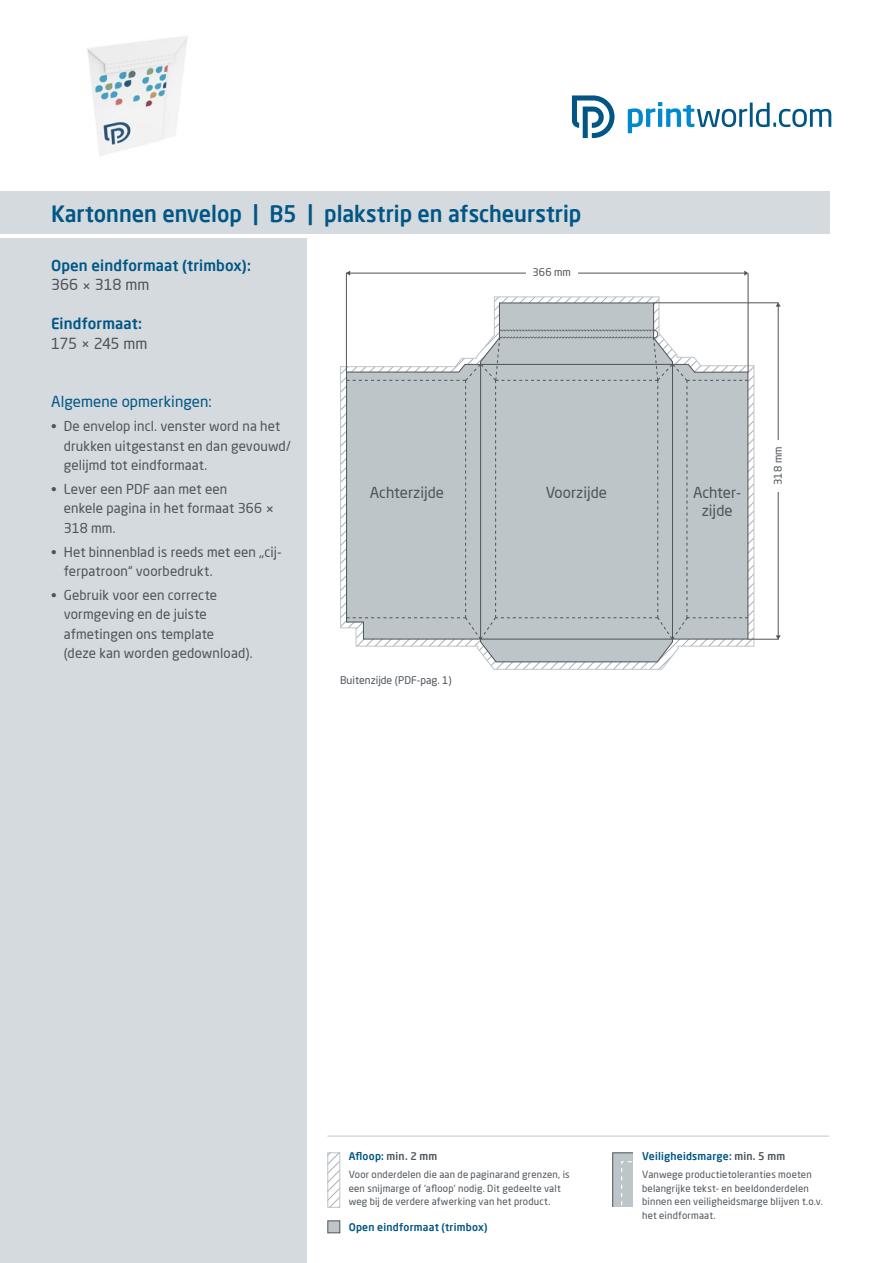
<style>
.page{position:relative;width:893px;height:1263px;background:#fff}
.page>*{position:absolute;margin:0;border:0;box-sizing:border-box;transform-origin:0 0}
.t1{font:500 22.5px "Neo Sans Pro";color:#015685;scale:.96 1}
.t2{font:15px/18px "Neo Sans Pro";color:#4d545a;text-align:center}
.t3{font:500 15px "Neo Sans Pro";letter-spacing:.01em;color:#015685}
.t4{font:15px "Neo Sans Pro";letter-spacing:.005em;color:#015685}
.t5{font:13.5px/19.5px "Neo Sans Pro";letter-spacing:.01em;color:#4d545a}
.t6{font:500 10.5px "Neo Sans Pro";letter-spacing:.025em;color:#015685}
.t7{font:10.5px "Neo Sans Pro";color:#4d545a}
.t8{font:9.75px/13.5px "Neo Sans Pro";letter-spacing:.02em;color:#4d545a}
.s1{font-size:15px}
.s2{color:#4d545a}
</style>
<div class="page">
<div style="left:0;top:238px;width:306px;height:1025px;background:#d4dade"></div>
<div style="left:0;top:191px;width:829px;height:43px;background:#d4dade"></div>
<hr style="left:778px;top:303px;width:1px;height:336px;background:#4d545a">
<hr style="left:346px;top:273px;width:401px;height:1px;background:#4d545a">
<div style="left:526px;top:268px;width:52px;height:9px;background:#fff"></div>
<div style="left:774px;top:440px;width:9px;height:52px;background:#fff"></div>
<hr style="left:346px;top:273px;width:1px;height:99px;background:#4d545a">
<hr style="left:748px;top:273px;width:1px;height:99px;background:#4d545a">
<svg style="left:346px;top:271px;width:4px;height:5px"></svg>
<svg style="left:744px;top:271px;width:4px;height:5px"></svg>
<hr style="left:654px;top:303px;width:124px;height:1px;background:#4d545a">
<hr style="left:748px;top:639px;width:30px;height:1px;background:#4d545a">
<svg style="left:776px;top:303px;width:5px;height:4px"></svg>
<svg style="left:776px;top:635px;width:5px;height:4px"></svg>
<svg style="left:341px;top:297px;width:413px;height:372px"></svg>
<hr style="left:480px;top:364px;width:193px;height:1px;background:#4d545a">
<hr style="left:480px;top:364px;width:1px;height:276px;background:#4d545a">
<hr style="left:480px;top:639px;width:193px;height:1px;background:#4d545a">
<hr style="left:672px;top:364px;width:1px;height:276px;background:#4d545a">
<img style="left:87px;top:36px;width:101px;height:120px">
<hr style="left:327px;top:1135px;width:502px;height:2px;background:#d4dade">
<svg style="left:329px;top:1154px;width:9px;height:52px"></svg>
<div style="left:327px;top:1152px;width:13px;height:56px;border:1px solid #bec5c9"></div>
<div style="left:327px;top:1220px;width:13px;height:13px;background:#bec5c9;border:1px solid #4d545a"></div>
<div style="left:612px;top:1152px;width:34px;height:60px;background:#bec5c9;border:1px solid #4d545a"></div>
<svg style="left:621px;top:1161px;width:13px;height:47px"></svg>
<div style="left:634px;top:1148px;width:17px;height:68px;background:#fff"></div>
<div style="left:608px;top:1208px;width:26px;height:8px;background:#fff"></div>
<svg style="left:628px;top:102px;width:203px;height:31px"></svg>
<svg style="left:572px;top:96px;width:42px;height:42px"></svg>
<h1 class="t1" style="left:51px;top:200px;width:554px">Kartonnen envelop | B5 | plakstrip en afscheurstrip</h1>
<p class="t3" style="left:51px;top:256px;width:201px">Open eindformaat (trimbox):</p>
<p class="t2" style="left:51px;top:276px;width:100px">366 × 318 mm</p>
<p class="t3" style="left:51px;top:314px;width:92px">Eindformaat:</p>
<p class="t2" style="left:51px;top:334px;width:98px">175 × 245 mm</p>
<p class="t4" style="left:51px;top:393px;width:162px">Algemene opmerkingen:</p>
<p class="t5" style="left:64px;top:416px;width:229px;text-indent:-13px">• De envelop incl. venster word na het drukken uitgestanst en dan gevouwd/ gelijmd tot eindformaat.</p>
<p class="t5" style="left:64px;top:479px;width:212px;text-indent:-13px">• Lever een PDF aan met een<br>enkele pagina in het formaat 366 <span class="s1">×<br></span>318 mm.</p>
<p class="t5" style="left:64px;top:542px;width:219px;text-indent:-13px">• Het binnenblad is reeds met een „cij&shy;ferpatroon“ voorbedrukt.</p>
<p class="t5" style="left:64px;top:585px;width:190px;text-indent:-13px">• Gebruik voor een correcte vormgeving en de juiste afmetingen ons template<br>(deze kan worden gedownload).</p>
<p class="t7" style="left:533px;top:266px;width:40px">366 mm</p>
<p class="t2" style="left:370px;top:484px;width:76px">Achterzijde</p>
<p class="t2" style="left:546px;top:484px;width:63px">Voorzijde</p>
<p class="t2" style="left:693px;top:484px;width:50px">Achter&shy;zijde</p>
<p class="t7" style="left:772px;top:485px;width:40px;rotate:-90deg">318 mm</p>
<p class="t7" style="left:340px;top:674px;width:113px">Buitenzijde (PDF-pag. 1)</p>
<p class="t6" style="left:349px;top:1150px;width:90px">Afloop: <span class="s2">min. 2 mm</span></p>
<p class="t8" style="left:349px;top:1168px;width:223px">Voor onderdelen die aan de paginarand grenzen, is een snijmarge of 'afloop' nodig. Dit gedeelte valt weg bij de verdere afwerking van het product.</p>
<p class="t6" style="left:349px;top:1220px;width:140px">Open eindformaat (trimbox)</p>
<p class="t6" style="left:642px;top:1150px;width:145px">Veiligheidsmarge: <span class="s2">min. 5 mm</span></p>
<p class="t8" style="left:642px;top:1168px;width:182px">Vanwege productietoleranties moeten belangrijke tekst- en beeldonderdelen binnen een veiligheidsmarge blijven t.o.v. het eindformaat.</p>
</div>
